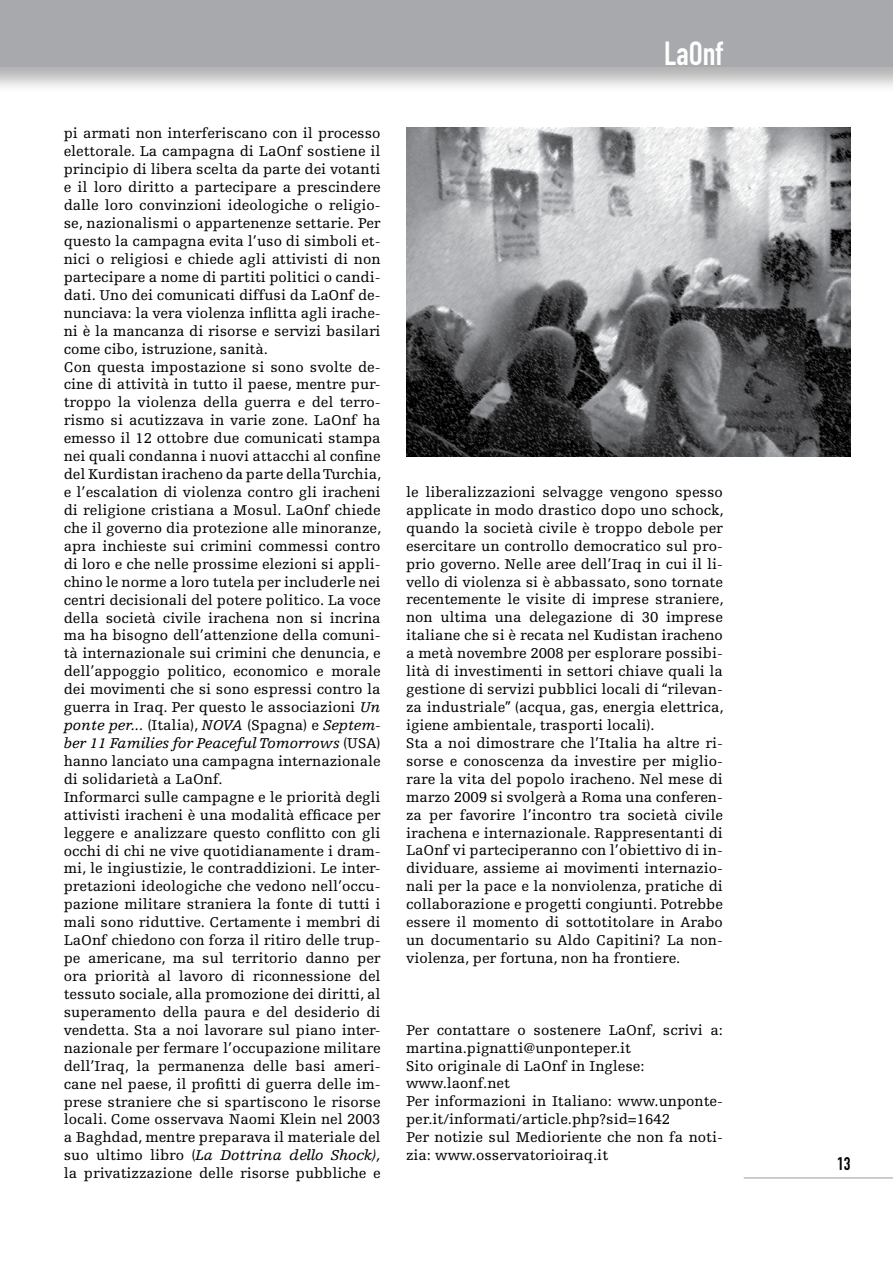
<style>
.page{position:relative;width:893px;height:1263px;background:#fff}
.page>*{position:absolute;margin:0;border:0;box-sizing:border-box;transform-origin:0 0}
.t1{font:33px "DIN Engschrift Std";color:#fff}
.t2{font:18px "DIN Engschrift Std";color:#000}
.t3{font:15px/17.9px "Egyptienne FLT Std";color:#000}
.s1{font-style:italic}
</style>
<div class="page">
<hr style="left:744px;top:1177px;width:149px;height:2px;background:#bcbdc0">
<div style="left:0;top:0;width:893px;height:93px;background:#000;opacity:.3"></div>
<div style="left:0;top:0;width:893px;height:66px;background:#a7a9ac"></div>
<img style="left:406px;top:128px;width:444px;height:328px">
<p class="t3" style="left:64px;top:125px;width:319px">pi armati non interferiscano con il processo elettorale. La campagna di LaOnf sostiene il principio di libera scelta da parte dei votanti e il loro diritto a partecipare a prescindere dalle loro convinzioni ideologiche o religio&shy;se, nazionalismi o appartenenze settarie. Per questo la campagna evita l’uso di simboli et&shy;nici o religiosi e chiede agli attivisti di non partecipare a nome di partiti politici o candi&shy;dati. Uno dei comunicati diffusi da LaOnf de&shy;nunciava: la vera violenza inflitta agli irache&shy;ni è la mancanza di risorse e servizi basilari come cibo, istruzione, sanità.<br>Con questa impostazione si sono svolte de&shy;cine di attività in tutto il paese, mentre pur&shy;troppo la violenza della guerra e del terro&shy;rismo si acutizzava in varie zone. LaOnf ha emesso il 12 ottobre due comunicati stampa nei quali condanna i nuovi attacchi al confine del Kurdistan iracheno da parte della Turchia, e l’escalation di violenza contro gli iracheni di religione cristiana a Mosul. LaOnf chiede che il governo dia protezione alle minoranze, apra inchieste sui crimini commessi contro di loro e che nelle prossime elezioni si appli&shy;chino le norme a loro tutela per includerle nei centri decisionali del potere politico. La voce della società civile irachena non si incrina ma ha bisogno dell’attenzione della comuni&shy;tà internazionale sui crimini che denuncia, e dell’appoggio politico, economico e morale dei movimenti che si sono espressi contro la guerra in Iraq. Per questo le associazioni <span class="s1">Un ponte per...</span> (Italia), <span class="s1">NOVA</span> (Spagna) e <span class="s1">Septem&shy;ber 11 Families for Peaceful Tomorrows</span> (USA) hanno lanciato una campagna internazionale di solidarietà a LaOnf.<br>Informarci sulle campagne e le priorità degli attivisti iracheni è una modalità efficace per leggere e analizzare questo conflitto con gli occhi di chi ne vive quotidianamente i dram&shy;mi, le ingiustizie, le contraddizioni. Le inter&shy;pretazioni ideologiche che vedono nell’occu&shy;pazione militare straniera la fonte di tutti i mali sono riduttive. Certamente i membri di LaOnf chiedono con forza il ritiro delle trup&shy;pe americane, ma sul territorio danno per ora priorità al lavoro di riconnessione del tessuto sociale, alla promozione dei diritti, al superamento della paura e del desiderio di vendetta. Sta a noi lavorare sul piano inter&shy;nazionale per fermare l’occupazione militare dell’Iraq, la permanenza delle basi ameri&shy;cane nel paese, il profitti di guerra delle im&shy;prese straniere che si spartiscono le risorse locali. Come osservava Naomi Klein nel 2003 a Baghdad, mentre preparava il materiale del suo ultimo libro (<span class="s1">La Dottrina dello Shock), </span>la privatizzazione delle risorse pubbliche e</p>
<h1 class="t1" style="left:664px;top:34px;width:60px">LaOnf</h1>
<p class="t3" style="left:406px;top:483px;width:319px">le liberalizzazioni selvagge vengono spesso applicate in modo drastico dopo uno schock, quando la società civile è troppo debole per esercitare un controllo democratico sul pro&shy;prio governo. Nelle aree dell’Iraq in cui il li&shy;vello di violenza si è abbassato, sono tornate recentemente le visite di imprese straniere, non ultima una delegazione di 30 imprese italiane che si è recata nel Kudistan iracheno a metà novembre 2008 per esplorare possibi&shy;lità di investimenti in settori chiave quali la gestione di servizi pubblici locali di “rilevan&shy;za industriale” (acqua, gas, energia elettrica, igiene ambientale, trasporti locali).<br>Sta a noi dimostrare che l’Italia ha altre ri&shy;sorse e conoscenza da investire per miglio&shy;rare la vita del popolo iracheno. Nel mese di marzo 2009 si svolgerà a Roma una conferen&shy;za per favorire l’incontro tra società civile irachena e internazionale. Rappresentanti di LaOnf vi parteciperanno con l’obiettivo di in&shy;dividuare, assieme ai movimenti internazio&shy;nali per la pace e la nonviolenza, pratiche di collaborazione e progetti congiunti. Potrebbe essere il momento di sottotitolare in Arabo un documentario su Aldo Capitini? La non&shy;violenza, per fortuna, non ha frontiere.</p>
<p class="t3" style="left:406px;top:1021px;width:318px">Per contattare o sostenere LaOnf, scrivi a: martina.pignatti@unponteper.it<br>Sito originale di LaOnf in Inglese: www.laonf.net<br>Per informazioni in Italiano: www.unponte&shy;per.it/informati/article.php?sid=1642<br>Per notizie sul Medioriente che non fa noti&shy;zia: www.osservatorioiraq.it</p>
<p class="t2" style="left:837px;top:1153px;width:15px">13</p>
</div>
